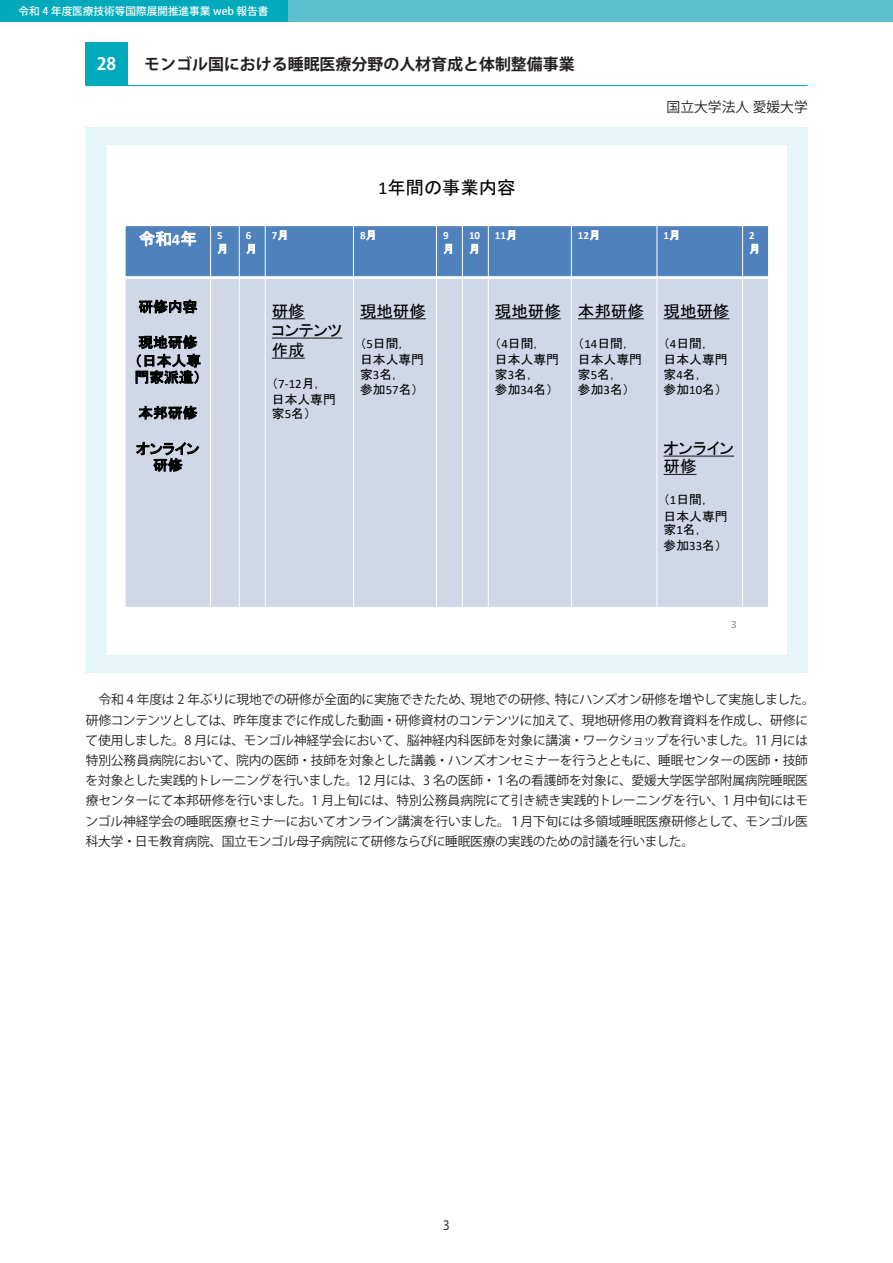
<style>
.page{position:relative;width:893px;height:1263px;background:#fff}
.page>*{position:absolute;margin:0;border:0;box-sizing:border-box;transform-origin:0 0}
.t1{font:18.3px "MS P Gothic";color:#000}
.t2{font:700 16.95px "Koz Go Pr 6 N";color:#fff}
.t3{font:16.5px/19.6px "MS P Gothic";color:#000}
.t4{font:16.2px "MS P Gothic";color:#fff}
.t5{font:700 15.9px "Koz Go Pr 6 N";color:#231f20}
.t6{font:14.4px/18.5px "MS P Gothic";letter-spacing:.01em;color:#000}
.t7{font:13.8px "Koz Go Pr 6 N";color:#231f20}
.t8{font:12.75px/20.2px "Koz Go Pr 6 N";letter-spacing:-.02em;color:#231f20}
.t9{font:12.75px/16.5px "MS P Gothic";color:#000}
.t10{font:12.75px "Calibri";color:#000}
.t11{font:700 10.95px "Calibri";color:#fff}
.t12{font:10.95px "Calibri";color:#898989}
.t13{font:10.8px "MS P Gothic";color:#fff}
.t14{font:500 10.65px "Koz Go Pr 6 N";color:#fff}
.s1{font-family:"Calibri";font-weight:700;font-size:16.5px}
.s2{font-family:"Calibri"}
.s3{font-family:"MS P Gothic";font-weight:400;font-size:10.8px}
.s4{font-family:"MS P Gothic"}
</style>
<div class="page">
<div style="left:0;top:0;width:893px;height:21px;background:#5dbfcd"></div>
<div style="left:86px;top:128px;width:722px;height:545px;background:#e6f6f8"></div>
<div style="left:0;top:0;width:287px;height:21px;background:#00aabc"></div>
<hr style="left:85px;top:85px;width:723px;height:1px;background:#00aabc">
<div style="left:107px;top:145px;width:680px;height:510px;background:#fff"></div>
<div style="left:85px;top:43px;width:43px;height:42px;background:#00aabc"></div>
<div style="left:125px;top:226px;width:86px;height:52px;background:#4f81bd"></div>
<div style="left:211px;top:226px;width:28px;height:52px;background:#4f81bd"></div>
<div style="left:239px;top:226px;width:26px;height:52px;background:#4f81bd"></div>
<div style="left:265px;top:226px;width:88px;height:52px;background:#4f81bd"></div>
<div style="left:353px;top:226px;width:83px;height:52px;background:#4f81bd"></div>
<div style="left:436px;top:226px;width:26px;height:52px;background:#4f81bd"></div>
<div style="left:462px;top:226px;width:26px;height:52px;background:#4f81bd"></div>
<div style="left:488px;top:226px;width:83px;height:52px;background:#4f81bd"></div>
<div style="left:571px;top:226px;width:86px;height:52px;background:#4f81bd"></div>
<div style="left:657px;top:226px;width:86px;height:52px;background:#4f81bd"></div>
<div style="left:743px;top:226px;width:26px;height:52px;background:#4f81bd"></div>
<div style="left:125px;top:278px;width:86px;height:329px;background:#d0d8e8"></div>
<div style="left:211px;top:278px;width:28px;height:329px;background:#d0d8e8"></div>
<div style="left:239px;top:278px;width:26px;height:329px;background:#d0d8e8"></div>
<div style="left:265px;top:278px;width:88px;height:329px;background:#d0d8e8"></div>
<div style="left:353px;top:278px;width:83px;height:329px;background:#d0d8e8"></div>
<div style="left:436px;top:278px;width:26px;height:329px;background:#d0d8e8"></div>
<div style="left:462px;top:278px;width:26px;height:329px;background:#d0d8e8"></div>
<div style="left:488px;top:278px;width:83px;height:329px;background:#d0d8e8"></div>
<div style="left:571px;top:278px;width:86px;height:329px;background:#d0d8e8"></div>
<div style="left:657px;top:278px;width:86px;height:329px;background:#d0d8e8"></div>
<div style="left:743px;top:278px;width:26px;height:329px;background:#d0d8e8"></div>
<hr style="left:210px;top:225px;width:1px;height:383px;background:#fff">
<hr style="left:239px;top:225px;width:1px;height:383px;background:#fff">
<hr style="left:265px;top:225px;width:1px;height:383px;background:#fff">
<hr style="left:353px;top:225px;width:1px;height:383px;background:#fff">
<hr style="left:436px;top:225px;width:1px;height:383px;background:#fff">
<hr style="left:462px;top:225px;width:1px;height:383px;background:#fff">
<hr style="left:488px;top:225px;width:1px;height:383px;background:#fff">
<hr style="left:571px;top:225px;width:1px;height:383px;background:#fff">
<hr style="left:656px;top:225px;width:1px;height:383px;background:#fff">
<hr style="left:742px;top:225px;width:1px;height:383px;background:#fff">
<hr style="left:125px;top:276px;width:644px;height:3px;background:#fff">
<hr style="left:125px;top:225px;width:1px;height:383px;background:#fff">
<hr style="left:768px;top:225px;width:1px;height:383px;background:#fff">
<svg style="left:272px;top:318px;width:33px;height:1px"></svg>
<svg style="left:272px;top:338px;width:70px;height:1px"></svg>
<svg style="left:272px;top:358px;width:33px;height:1px"></svg>
<svg style="left:360px;top:318px;width:66px;height:1px"></svg>
<svg style="left:495px;top:318px;width:66px;height:1px"></svg>
<svg style="left:578px;top:318px;width:66px;height:1px"></svg>
<svg style="left:664px;top:318px;width:65px;height:1px"></svg>
<svg style="left:664px;top:456px;width:70px;height:1px"></svg>
<svg style="left:664px;top:474px;width:32px;height:1px"></svg>
<p class="t14" style="left:19px;top:5px;width:251px">令和 4 年度医療技術等国際展開推進事業 web 報告書</p>
<h2 class="t2" style="left:97px;top:54px;width:21px">28</h2>
<p class="t5" style="left:144px;top:56px;width:432px">モンゴル国における睡眠医療分野の人材育成と体制整備事業</p>
<p class="t7" style="left:666px;top:99px;width:143px">国立大学法人 愛媛大学</p>
<p class="t4" style="left:139px;top:230px;width:59px">令和<span class="s1">4</span>年</p>
<p class="t11" style="left:217px;top:228px;width:7px">5</p>
<p class="t13" style="left:217px;top:243px;width:12px">月</p>
<p class="t6" style="left:138px;top:297px;width:60px">研修内容</p>
<p class="t6" style="left:135px;top:333px;width:68px">現地研修（日本人専</p>
<p class="t6" style="left:135px;top:368px;width:68px">門家派遣）</p>
<p class="t6" style="left:138px;top:403px;width:60px">本邦研修</p>
<p class="t6" style="left:136px;top:440px;width:65px;line-height:16.5px;text-align:center">オンライン研修</p>
<p class="t11" style="left:246px;top:228px;width:7px">6</p>
<p class="t13" style="left:246px;top:243px;width:12px">月</p>
<h1 class="t1" style="left:378px;top:178px;width:139px"><span class="s2">1</span>年間の事業内容</h1>
<p class="t11" style="left:272px;top:228px;width:18px">7<span class="s3">月</span></p>
<p class="t11" style="left:360px;top:228px;width:18px">8<span class="s3">月</span></p>
<p class="t11" style="left:443px;top:228px;width:7px">9</p>
<p class="t13" style="left:443px;top:243px;width:12px">月</p>
<p class="t11" style="left:469px;top:228px;width:13px">10</p>
<p class="t13" style="left:469px;top:243px;width:12px">月</p>
<p class="t11" style="left:495px;top:228px;width:24px">11<span class="s3">月</span></p>
<p class="t11" style="left:578px;top:228px;width:24px">12<span class="s3">月</span></p>
<p class="t11" style="left:664px;top:228px;width:18px">1<span class="s3">月</span></p>
<p class="t11" style="left:749px;top:228px;width:7px">2</p>
<p class="t13" style="left:749px;top:243px;width:12px">月</p>
<p class="t3" style="left:272px;top:301px;width:72px">研修<br>コンテンツ作成</p>
<p class="t10" style="left:272px;top:375px;width:53px"><span class="s4">（</span>7-12<span class="s4">月，</span></p>
<p class="t9" style="left:272px;top:392px;width:66px;line-height:14.5px">日本人専門家<span class="s2">5</span>名）</p>
<p class="t3" style="left:360px;top:301px;width:67px">現地研修</p>
<p class="t9" style="left:360px;top:335px;width:66px">（<span class="s2">5</span>日間，<br>日本人専門</p>
<p class="t9" style="left:360px;top:366px;width:59px;line-height:15.6px">家<span class="s2">3</span>名，<br>参加<span class="s2">57</span>名）</p>
<p class="t3" style="left:495px;top:301px;width:67px">現地研修</p>
<p class="t9" style="left:495px;top:335px;width:66px">（<span class="s2">4</span>日間，<br>日本人専門</p>
<p class="t9" style="left:495px;top:366px;width:59px;line-height:15.6px">家<span class="s2">3</span>名，<br>参加<span class="s2">34</span>名）</p>
<p class="t3" style="left:578px;top:301px;width:67px">本邦研修</p>
<p class="t9" style="left:578px;top:335px;width:66px">（<span class="s2">14</span>日間，日本人専門</p>
<p class="t9" style="left:578px;top:366px;width:53px;line-height:15.6px">家<span class="s2">5</span>名，参加<span class="s2">3</span>名）</p>
<p class="t3" style="left:664px;top:301px;width:67px">現地研修</p>
<p class="t9" style="left:664px;top:335px;width:66px">（<span class="s2">4</span>日間，<br>日本人専門</p>
<p class="t9" style="left:664px;top:366px;width:59px;line-height:15.6px">家<span class="s2">4</span>名，<br>参加<span class="s2">10</span>名）</p>
<p class="t3" style="left:664px;top:439px;width:72px;line-height:18.3px">オンライン研修</p>
<p class="t9" style="left:664px;top:491px;width:66px">（<span class="s2">1</span>日間，<br>日本人専門</p>
<p class="t9" style="left:664px;top:522px;width:59px;line-height:15.6px">家<span class="s2">1</span>名，<br>参加<span class="s2">33</span>名）</p>
<p class="t12" style="left:731px;top:616px;width:7px">3</p>
<p class="t8" style="left:85px;top:690px;width:731px">　令和 4 年度は 2 年ぶりに現地での研修が全面的に実施できたため、現地での研修、特にハンズオン研修を増やして実施しました。研修コンテンツとしては、昨年度までに作成した動画・研修資材のコンテンツに加えて、現地研修用の教育資料を作成し、研修にて使用しました。8 月には、モンゴル神経学会において、脳神経内科医師を対象に講演・ワークショップを行いました。11 月には特別公務員病院において、院内の医師・技師を対象とした講義・ハンズオンセミナーを行うとともに、睡眠センターの医師・技師を対象とした実践的トレーニングを行いました。12 月には、3 名の医師・１名の看護師を対象に、愛媛大学医学部附属病院睡眠医療センターにて本邦研修を行いました。1 月上旬には、特別公務員病院にて引き続き実践的トレーニングを行い、1 月中旬にはモンゴル神経学会の睡眠医療セミナーにおいてオンライン講演を行いました。１月下旬には多領域睡眠医療研修として、モンゴル医科大学・日モ教育病院、国立モンゴル母子病院にて研修ならびに睡眠医療の実践のための討議を行いました。</p>
<p class="t8" style="left:443px;top:1215px;width:9px">3</p>
</div>
